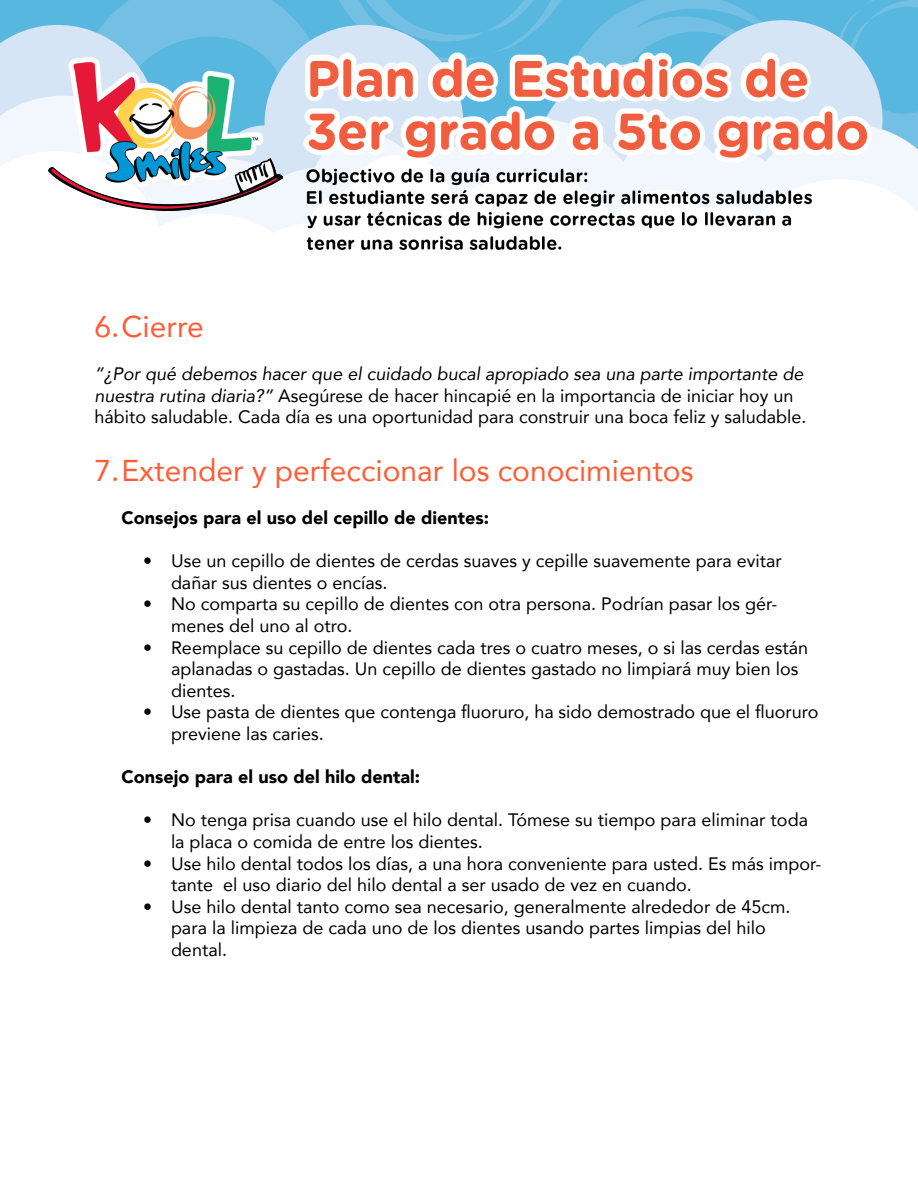
<style>
.page{position:relative;width:918px;height:1188px;background:#fff}
.page>*{position:absolute;margin:0;border:0;box-sizing:border-box;transform-origin:0 0}
.t1{font:30px "Avenir";color:#ff5b35}
.t2{font:18px/21.6px "Avenir";color:#000}
.t3{font:900 18px "Avenir";color:#000}
.s1{font-style:italic}
.s2{font-weight:900}
</style>
<div class="page">
<img style="left:0;top:0;width:918px;height:250px">
<img style="left:48px;top:57px;width:234px;height:153px">
<h1 class="t1" style="left:94px;top:302px;width:111px">6.Cierre</h1>
<p class="t2" style="left:94px;top:362px;width:714px"><span class="s1">”¿Por qué debemos hacer que el cuidado bucal apropiado sea una parte importante de nuestra rutina diaria?”</span> Asegúrese de hacer hincapié en la importancia de iniciar hoy un hábito saludable. Cada día es una oportunidad para construir una boca feliz y saludable.</p>
<h1 class="t1" style="left:94px;top:446px;width:601px">7.Extender y perfeccionar los conocimientos</h1>
<p class="t3" style="left:122px;top:502px;width:369px">Consejos para el uso del cepillo de dientes:</p>
<p class="t2" style="left:171px;top:550px;width:612px;text-indent:-28px">• Use un cepillo de dientes de cerdas suaves y cepille suavemente para evitar dañar sus dientes o encías.</p>
<p class="t2" style="left:171px;top:593px;width:608px;text-indent:-28px">• No comparta su cepillo de dientes con otra persona. Podrían pasar los gér&shy;menes del uno al otro.</p>
<p class="t2" style="left:171px;top:636px;width:639px;text-indent:-28px">• Reemplace su cepillo de dientes cada tres o cuatro meses, o si las cerdas están aplanadas o gastadas. Un cepillo de dientes gastado no limpiará muy bien los dientes.</p>
<p class="t2" style="left:171px;top:701px;width:649px;text-indent:-28px">• Use pasta de dientes que contenga fluoruro, ha sido demostrado que el fluoruro previene las caries.</p>
<p class="t3" style="left:122px;top:761px;width:300px">Consejo para el uso del hilo dental:</p>
<p class="t2" style="left:171px;top:809px;width:639px;text-indent:-28px">• No tenga prisa cuando use el hilo dental. Tómese su tiempo para eliminar toda la placa o comida de entre los dientes.</p>
<p class="t2" style="left:171px;top:852px;width:652px;text-indent:-28px">• Use hilo dental todos los días, a una hora conveniente para usted. Es más impor&shy;tante el uso diario del hilo dental a ser usado de vez en cuando.</p>
<p class="t2" style="left:171px;top:895px;width:621px;text-indent:-28px"><span class="s2">•</span> Use hilo dental tanto como sea necesario, generalmente alrededor de 45cm. para la limpieza de cada uno de los dientes usando partes limpias del hilo dental.</p>
</div>
